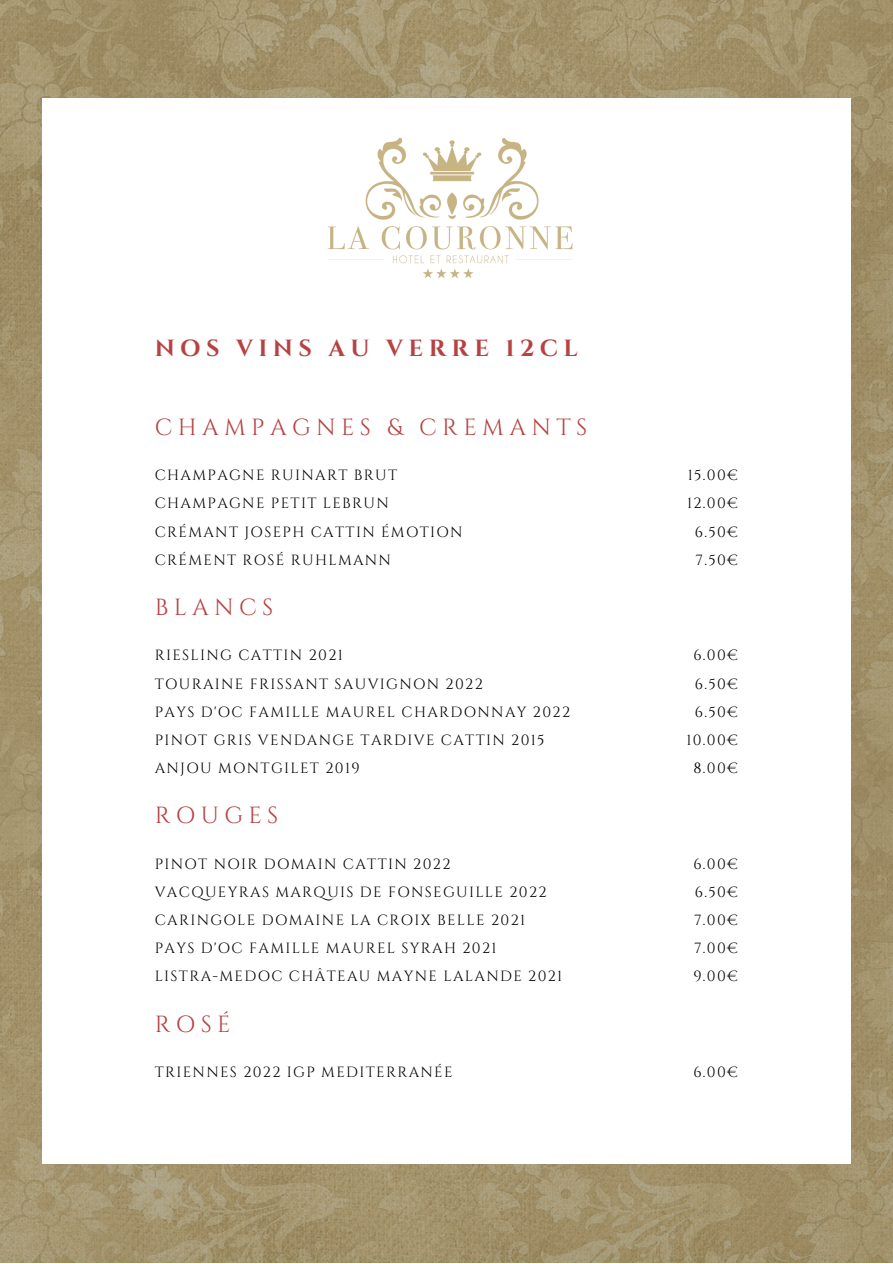
<style>
.page{position:relative;width:893px;height:1264px;background:#fff}
.page>*{position:absolute;margin:0;border:0;box-sizing:border-box;transform-origin:0 0}
.t1{font:23.25px "Cinzel";letter-spacing:.23em;color:#b64242}
.t2{font:700 23.25px "Cinzel";letter-spacing:.23em;color:#b64242}
.t3{font:14.7px "Cinzel";letter-spacing:.09em;color:#000}
</style>
<div class="page">
<img style="left:0;top:0;width:892px;height:1262px">
<div style="left:42px;top:98px;width:808px;height:1065px;background:#fff"></div>
<img style="left:327px;top:137px;width:246px;height:141px">
<p class="t2" style="left:155px;top:333px;width:424px">NOS VINS AU VERRE 12CL</p>
<p class="t1" style="left:155px;top:412px;width:434px">CHAMPAGNES &amp; CREMANTS</p>
<p class="t3" style="left:155px;top:466px;width:244px">CHAMPAGNE RUINART BRUT</p>
<p class="t3" style="left:155px;top:494px;width:236px">CHAMPAGNE PETIT LEBRUN</p>
<p class="t3" style="left:155px;top:522px;width:309px">CRÉMANT JOSEPH CATTIN ÉMOTION</p>
<p class="t3" style="left:155px;top:550px;width:238px">CRÉMENT ROSÉ RUHLMANN</p>
<p class="t1" style="left:155px;top:592px;width:120px">BLANCS</p>
<p class="t3" style="left:155px;top:646px;width:190px">RIESLING CATTIN 2021</p>
<p class="t3" style="left:155px;top:674px;width:329px">TOURAINE FRISSANT SAUVIGNON 2022</p>
<p class="t3" style="left:155px;top:702px;width:417px">PAYS D'OC FAMILLE MAUREL CHARDONNAY 2022</p>
<p class="t3" style="left:155px;top:730px;width:391px">PINOT GRIS VENDANGE TARDIVE CATTIN 2015</p>
<p class="t3" style="left:155px;top:758px;width:206px">ANJOU MONTGILET 2019</p>
<p class="t1" style="left:155px;top:800px;width:125px">ROUGES</p>
<p class="t3" style="left:155px;top:854px;width:297px">PINOT NOIR DOMAIN CATTIN 2022</p>
<p class="t3" style="left:155px;top:882px;width:393px">VACQUEYRAS MARQUIS DE FONSEGUILLE 2022</p>
<p class="t3" style="left:155px;top:910px;width:372px">CARINGOLE DOMAINE LA CROIX BELLE 2021</p>
<p class="t3" style="left:155px;top:938px;width:343px">PAYS D'OC FAMILLE MAUREL SYRAH 2021</p>
<p class="t3" style="left:155px;top:966px;width:409px">LISTRA-MEDOC CHÂTEAU MAYNE LALANDE 2021</p>
<p class="t3" style="left:687px;top:466px;width:52px">15.00€</p>
<p class="t3" style="left:687px;top:494px;width:52px">12.00€</p>
<p class="t3" style="left:694px;top:522px;width:45px">6.50€</p>
<p class="t3" style="left:695px;top:550px;width:44px">7.50€</p>
<p class="t3" style="left:693px;top:646px;width:46px">6.00€</p>
<p class="t3" style="left:694px;top:674px;width:45px">6.50€</p>
<p class="t3" style="left:694px;top:702px;width:45px">6.50€</p>
<p class="t3" style="left:686px;top:730px;width:53px">10.00€</p>
<p class="t3" style="left:693px;top:758px;width:46px">8.00€</p>
<p class="t3" style="left:693px;top:854px;width:46px">6.00€</p>
<p class="t3" style="left:694px;top:882px;width:45px">6.50€</p>
<p class="t3" style="left:694px;top:910px;width:45px">7.00€</p>
<p class="t3" style="left:694px;top:938px;width:45px">7.00€</p>
<p class="t3" style="left:693px;top:966px;width:46px">9.00€</p>
<p class="t1" style="left:155px;top:1008px;width:77px">ROSÉ</p>
<p class="t3" style="left:155px;top:1062px;width:299px">TRIENNES 2022 IGP MEDITERRANÉE</p>
<p class="t3" style="left:693px;top:1062px;width:46px">6.00€</p>
</div>
